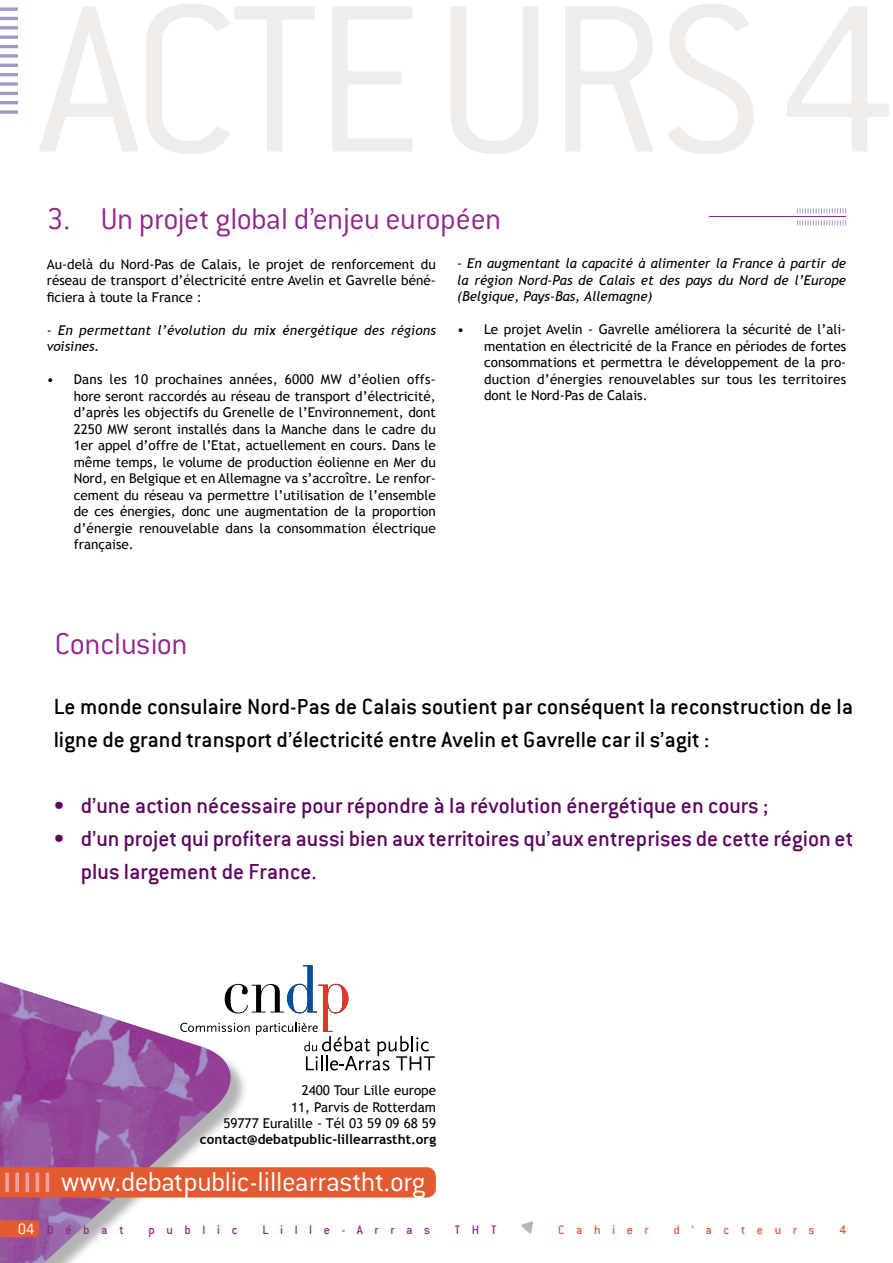
<style>
.page{position:relative;width:893px;height:1263px;background:#fff}
.page>*{position:absolute;margin:0;border:0;box-sizing:border-box;transform-origin:0 0}
.t1{font:300 230.85px "Conduit ITC";letter-spacing:-.03em;color:#f0ece9}
.t2{font:300 33px "Conduit ITC";letter-spacing:-.015em;color:#92278f}
.t3{font:300 30px "Conduit ITC";letter-spacing:-.015em;color:#fff}
.t4{font:500 24px/33px "Conduit ITC";color:#5d0661}
.t5{font:500 24px/33px "Conduit ITC";color:#000}
.t6{font:13.5px/16.5px "Trebuchet MS";color:#000;text-align:justify}
.t7{font:italic 13.5px/16.5px "Trebuchet MS";color:#000}
.t8{font:700 13.5px "Trebuchet MS";color:#000}
.t9{font:500 13.5px "Conduit ITC";letter-spacing:.86em;color:#92278f}
.t10{font:500 13.5px "Conduit ITC";letter-spacing:.86em;color:#e45a30}
.s1{font-weight:300;font-size:16.5px;color:#fff}
</style>
<div class="page">
<svg style="left:249px;top:965px;width:186px;height:105px"></svg>
<div style="left:0;top:969px;width:249px;height:294px;background:#000;opacity:.3"></div>
<svg style="left:0;top:969px;width:240px;height:13px"></svg>
<img style="left:0;top:982px;width:240px;height:281px">
<svg style="left:521px;top:1221px;width:12px;height:13px"></svg>
<svg style="left:0;top:1220px;width:39px;height:17px"></svg>
<div style="left:0;top:1167px;width:436px;height:30px;background:#e45a30"></div>
<svg style="left:5px;top:1172px;width:4px;height:20px"></svg>
<svg style="left:15px;top:1172px;width:4px;height:20px"></svg>
<svg style="left:25px;top:1172px;width:4px;height:20px"></svg>
<hr style="left:36px;top:1172px;width:3px;height:20px;background:#a497c9">
<hr style="left:46px;top:1172px;width:3px;height:20px;background:#a497c9">
<hr style="left:709px;top:216px;width:137px;height:1px;background:#92278f">
<svg style="left:797px;top:208px;width:49px;height:5px"></svg>
<svg style="left:797px;top:220px;width:49px;height:5px"></svg>
<svg style="left:1px;top:110px;width:17px;height:4px"></svg>
<hr style="left:0;top:101px;width:18px;height:3px;background:#a497c9">
<hr style="left:0;top:92px;width:18px;height:3px;background:#a497c9">
<svg style="left:1px;top:82px;width:17px;height:4px"></svg>
<hr style="left:0;top:73px;width:18px;height:3px;background:#a497c9">
<hr style="left:0;top:64px;width:18px;height:3px;background:#a497c9">
<svg style="left:1px;top:54px;width:17px;height:4px"></svg>
<hr style="left:0;top:45px;width:18px;height:3px;background:#a497c9">
<hr style="left:0;top:36px;width:18px;height:3px;background:#a497c9">
<svg style="left:1px;top:26px;width:17px;height:4px"></svg>
<hr style="left:0;top:17px;width:18px;height:3px;background:#a497c9">
<svg style="left:1px;top:7px;width:17px;height:4px"></svg>
<h1 class="t1" style="left:37px;top:-60px;width:861px">acteurs4</h1>
<h2 class="t2" style="left:47px;top:199px;width:456px">3. Un projet global d’enjeu européen</h2>
<p class="t6" style="left:47px;top:256px;width:391px">Au-delà du Nord-Pas de Calais, le projet de renforcement du réseau de transport d’électricité entre Avelin et Gavrelle béné&shy;ficiera à toute la France :</p>
<p class="t7" style="left:47px;top:322px;width:391px">- En permettant l’évolution du mix énergétique des régions voisines.</p>
<p class="t6" style="left:74px;top:371px;width:364px;text-indent:-27px">• Dans les 10 prochaines années, 6000 MW d’éolien offs&shy;hore seront raccordés au réseau de transport d’électricité, d’après les objectifs du Grenelle de l’Environnement, dont 2250 MW seront installés dans la Manche dans le cadre du 1er appel d’offre de l’Etat, actuellement en cours. Dans le même temps, le volume de production éolienne en Mer du Nord, en Belgique et en Allemagne va s’accroître. Le renfor&shy;cement du réseau va permettre l’utilisation de l’ensemble de ces énergies, donc une augmentation de la proportion d’énergie renouvelable dans la consommation électrique française.</p>
<p class="t7" style="left:457px;top:256px;width:391px;text-align:justify">- En augmentant la capacité à alimenter la France à partir de la région Nord-Pas de Calais et des pays du Nord de l’Europe (Belgique, Pays-Bas, Allemagne)</p>
<p class="t6" style="left:484px;top:322px;width:364px;text-indent:-27px">• Le projet Avelin - Gavrelle améliorera la sécurité de l’ali&shy;mentation en électricité de la France en périodes de fortes consommations et permettra le développement de la pro&shy;duction d’énergies renouvelables sur tous les territoires dont le Nord-Pas de Calais.</p>
<h2 class="t2" style="left:55px;top:624px;width:135px">Conclusion</h2>
<h3 class="t5" style="left:54px;top:690px;width:801px">Le monde consulaire Nord-Pas de Calais soutient par conséquent la reconstruction de la ligne de grand transport d’électricité entre Avelin et Gavrelle car il s’agit :</h3>
<h3 class="t4" style="left:54px;top:789px;width:716px">• d’une action nécessaire pour répondre à la révolution énergétique en cours ;</h3>
<h3 class="t4" style="left:81px;top:822px;width:774px;text-indent:-27px">• d’un projet qui profitera aussi bien aux territoires qu’aux entreprises de cette région et plus largement de France.</h3>
<p class="t6" style="left:223px;top:1082px;width:214px;text-align:right">2400 Tour Lille europe<br>11, Parvis de Rotterdam<br>59777 Euralille - Tél 03 59 09 68 59</p>
<p class="t8" style="left:200px;top:1131px;width:238px">contact@debatpublic-lillearrastht.org</p>
<h3 class="t3" style="left:61px;top:1164px;width:365px">www.debatpublic-lillearrastht.org</h3>
<p class="t9" style="left:18px;top:1222px;width:107px"><span class="s1">04</span>Débat</p>
<p class="t9" style="left:148px;top:1222px;width:91px">public</p>
<p class="t9" style="left:262px;top:1222px;width:169px">Lille-Arras</p>
<p class="t9" style="left:455px;top:1222px;width:43px">THT</p>
<p class="t10" style="left:558px;top:1222px;width:92px">Cahier</p>
<p class="t10" style="left:674px;top:1222px;width:142px">d’acteurs</p>
<p class="t10" style="left:839px;top:1222px;width:8px">4</p>
</div>
